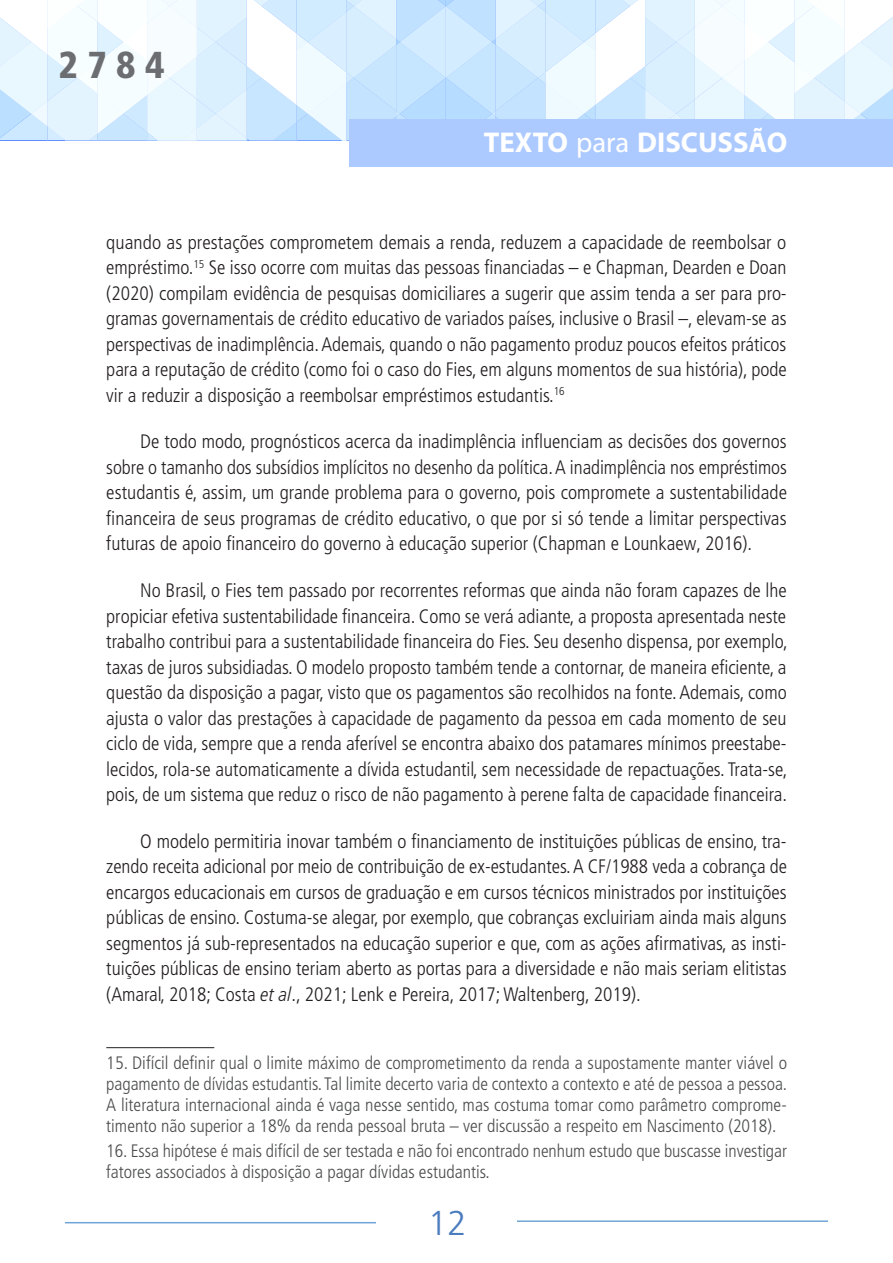
<style>
.page{position:relative;width:893px;height:1263px;background:#fff}
.page>*{position:absolute;margin:0;border:0;box-sizing:border-box;transform-origin:0 0}
.t1{font:900 condensed 37.5px "Frutiger LT Pro";color:#6c6d70}
.t2{font:300 34.5px "Frutiger LT Pro";color:#4b7cbe}
.t3{font:700 28.65px "Myriad Pro";color:#fff}
.texto_corrido{font:300 condensed 19.5px/25.5px "Frutiger LT Pro";color:#231f20;text-align:justify}
.nota_rodape{font:300 condensed 18px/21px "Frutiger LT Pro";color:#4b4c4d;text-align:justify}
.s1{font-weight:400}
.s2{font-style:italic}
</style>
<div class="page">
<svg style="left:0;top:0;width:893px;height:140px"></svg>
<div style="left:349px;top:119px;width:544px;height:48px;background:#accaff"></div>
<hr style="left:517px;top:1220px;width:311px;height:2px;background:#6fa5d9">
<hr style="left:65px;top:1222px;width:311px;height:1px;background:#6fa5d9">
<hr style="left:106px;top:1047px;width:108px;height:1px;background:#231f20">
<h1 class="t1" style="left:58px;top:42px;width:108px">2784</h1>
<h3 class="t3" style="left:484px;top:124px;width:305px">TEXTO <span class="s1">para</span> DISCUSSÃO</h3>
<p class="texto_corrido" style="left:106px;top:229px;width:682px">quando as prestações comprometem demais a renda, reduzem a capacidade de reembolsar o empréstimo.<sup>15</sup> Se isso ocorre com muitas das pessoas financiadas – e Chapman, Dearden e Doan (2020) compilam evidência de pesquisas domiciliares a sugerir que assim tenda a ser para pro&shy;gramas governamentais de crédito educativo de variados países, inclusive o Brasil –, elevam-se as perspectivas de inadimplência. Ademais, quando o não pagamento produz poucos efeitos práticos para a reputação de crédito (como foi o caso do Fies, em alguns momentos de sua história), pode vir a reduzir a disposição a reembolsar empréstimos estudantis.<sup>16</sup></p>
<p class="texto_corrido" style="left:106px;top:429px;width:682px;text-indent:34px">De todo modo, prognósticos acerca da inadimplência influenciam as decisões dos governos sobre o tamanho dos subsídios implícitos no desenho da política. A inadimplência nos empréstimos estudantis é, assim, um grande problema para o governo, pois compromete a sustentabilidade financeira de seus programas de crédito educativo, o que por si só tende a limitar perspectivas futuras de apoio financeiro do governo à educação superior (Chapman e Lounkaew, 2016).</p>
<p class="texto_corrido" style="left:106px;top:578px;width:683px;text-indent:34px">No Brasil, o Fies tem passado por recorrentes reformas que ainda não foram capazes de lhe propiciar efetiva sustentabilidade financeira. Como se verá adiante, a proposta apresentada neste trabalho contribui para a sustentabilidade financeira do Fies. Seu desenho dispensa, por exemplo, taxas de juros subsidiadas. O modelo proposto também tende a contornar, de maneira eficiente, a questão da disposição a pagar, visto que os pagamentos são recolhidos na fonte. Ademais, como ajusta o valor das prestações à capacidade de pagamento da pessoa em cada momento de seu ciclo de vida, sempre que a renda aferível se encontra abaixo dos patamares mínimos preestabe&shy;lecidos, rola-se automaticamente a dívida estudantil, sem necessidade de repactuações. Trata-se, pois, de um sistema que reduz o risco de não pagamento à perene falta de capacidade financeira.</p>
<p class="texto_corrido" style="left:106px;top:828px;width:682px;text-indent:34px">O modelo permitiria inovar também o financiamento de instituições públicas de ensino, tra&shy;zendo receita adicional por meio de contribuição de ex-estudantes. A CF/1988 veda a cobrança de encargos educacionais em cursos de graduação e em cursos técnicos ministrados por instituições públicas de ensino. Costuma-se alegar, por exemplo, que cobranças excluiriam ainda mais alguns segmentos já sub-representados na educação superior e que, com as ações afirmativas, as insti&shy;tuições públicas de ensino teriam aberto as portas para a diversidade e não mais seriam elitistas (Amaral, 2018; Costa <span class="s2">et al</span>., 2021; Lenk e Pereira, 2017; Waltenberg, 2019).</p>
<p class="nota_rodape" style="left:106px;top:1052px;width:682px">15. Difícil definir qual o limite máximo de comprometimento da renda a supostamente manter viável o pagamento de dívidas estudantis. Tal limite decerto varia de contexto a contexto e até de pessoa a pessoa.<br>A literatura internacional ainda é vaga nesse sentido, mas costuma tomar como parâmetro comprome&shy;timento não superior a 18% da renda pessoal bruta – ver discussão a respeito em Nascimento (2018).</p>
<p class="nota_rodape" style="left:106px;top:1140px;width:682px">16. Essa hipótese é mais difícil de ser testada e não foi encontrado nenhum estudo que buscasse investigar fatores associados à disposição a pagar dívidas estudantis.</p>
<h2 class="t2" style="left:428px;top:1203px;width:40px">12</h2>
</div>
